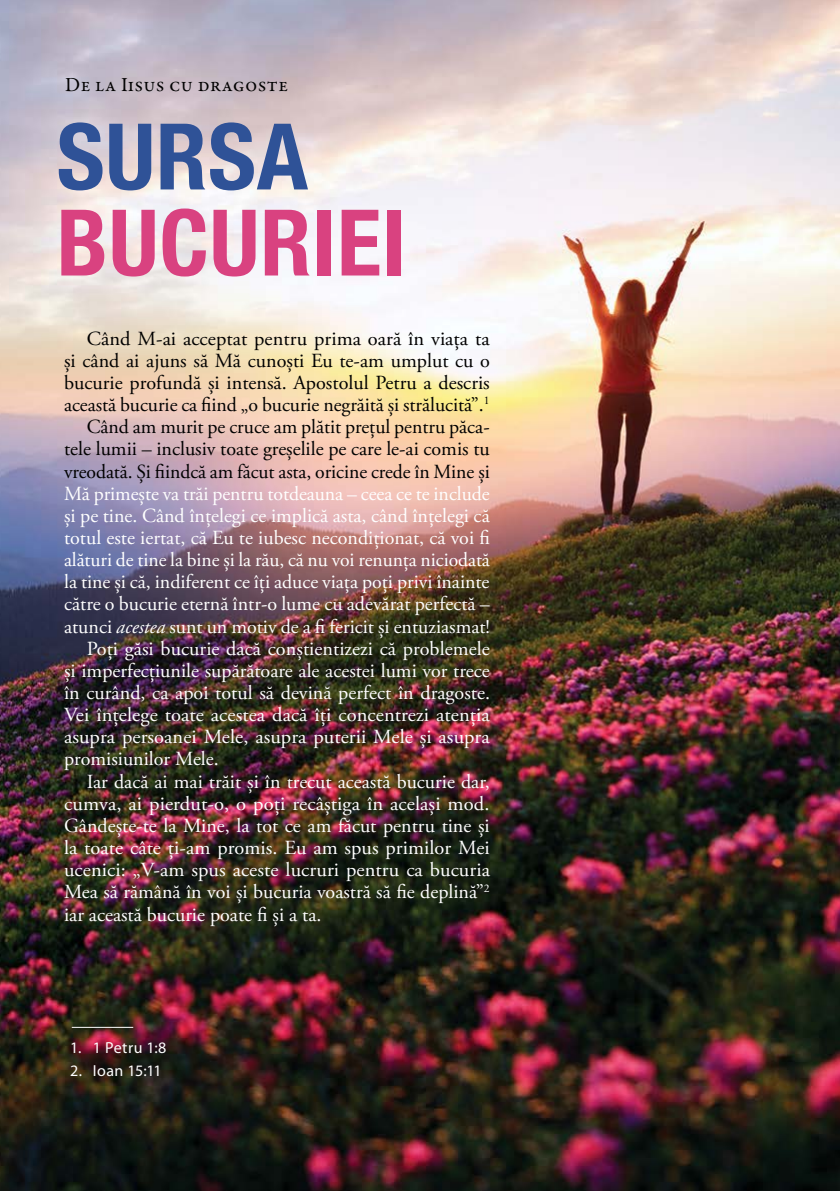
<style>
.page{position:relative;width:840px;height:1191px;background:#fff}
.page>*{position:absolute;margin:0;border:0;box-sizing:border-box;transform-origin:0 0}
.t1{font:700 condensed 92px "Helvetica Neue";letter-spacing:.01em;color:#d94280}
.t2{font:700 condensed 92px "Helvetica Neue";letter-spacing:.01em;color:#2f5297}
.t3{font:20px "Adobe Garamond Pro";color:#fff}
.t4{font:20px/22.2px "Adobe Garamond Pro";color:#000;text-align:right}
.t5{font:20px "Garamond Premr Pro";letter-spacing:.015em;color:#000}
.t6{font:16px "Myriad Pro";letter-spacing:.025em;color:#fff}
.s1{font-style:italic}
</style>
<div class="page">
<img style="left:0;top:0;width:839px;height:1191px">
<hr style="left:72px;top:1026px;width:61px;height:1px;background:#fff">
<p class="t5" style="left:65px;top:72px;width:224px">De la Iisus cu dragoste</p>
<h1 class="t2" style="left:57px;top:80px;width:252px">SURSA</h1>
<h1 class="t1" style="left:57px;top:166px;width:350px">BUCURIEI</h1>
<p class="t4" style="left:64px;top:328px;width:427px">Când M‑ai acceptat pentru prima oară în viaţa ta<br>şi când ai ajuns să Mă cunoşti Eu te‑am umplut cu o bucurie profundă şi intensă. Apostolul Petru a descris această bucurie ca fiind „o bucurie negrăită şi strălucită”.<sup>1<br></sup>Când am murit pe cruce am plătit preţul pentru păca‑ tele lumii – inclusiv toate greşelile pe care le‑ai comis tu vreodată. Şi fiindcă am făcut asta, oricine crede în Mine şi</p>
<p class="t3" style="left:64px;top:481px;width:427px">Mă primeşte va trăi pentru totdeauna – ceea ce te include</p>
<p class="t3" style="left:64px;top:503px;width:427px">şi pe tine. Când înţelegi ce implică asta, când înţelegi că</p>
<p class="t3" style="left:64px;top:525px;width:427px">totul este iertat, că Eu te iubesc necondiţionat, că voi fi</p>
<p class="t3" style="left:64px;top:548px;width:427px">alături de tine la bine şi la rău, că nu voi renunţa niciodată</p>
<p class="t3" style="left:64px;top:570px;width:426px">la tine şi că, indiferent ce îţi aduce viaţa poţi privi înainte</p>
<p class="t3" style="left:64px;top:592px;width:427px">către o bucurie eternă într‑o lume cu adevărat perfectă –</p>
<p class="t3" style="left:64px;top:614px;width:427px">atunci <span class="s1">acestea</span> sunt un motiv de a fi fericit şi entuziasmat!</p>
<p class="t3" style="left:87px;top:636px;width:404px">Poți găsi bucurie dacă conștientizezi că problemele</p>
<p class="t3" style="left:64px;top:658px;width:427px">şi imperfecţiunile supărătoare ale acestei lumi vor trece</p>
<p class="t3" style="left:64px;top:680px;width:427px">în curând, ca apoi totul să devină perfect în dragoste.</p>
<p class="t3" style="left:64px;top:703px;width:427px">Vei înţelege toate acestea dacă îţi concentrezi atenţia</p>
<p class="t3" style="left:64px;top:725px;width:427px">asupra persoanei Mele, asupra puterii Mele şi asupra</p>
<p class="t3" style="left:64px;top:747px;width:156px">promisiunilor Mele.</p>
<p class="t3" style="left:87px;top:769px;width:404px">Iar dacă ai mai trăit şi în trecut această bucurie dar,</p>
<p class="t3" style="left:64px;top:791px;width:427px">cumva, ai pierdut-o, o poţi recâştiga în acelaşi mod.</p>
<p class="t3" style="left:64px;top:813px;width:427px">Gândeşte‑te la Mine, la tot ce am făcut pentru tine şi</p>
<p class="t3" style="left:64px;top:835px;width:427px">la toate câte ţi‑am promis. Eu am spus primilor Mei</p>
<p class="t3" style="left:64px;top:858px;width:427px">ucenici: „V‑am spus aceste lucruri pentru ca bucuria</p>
<p class="t3" style="left:64px;top:880px;width:427px">Mea să rămână în voi şi bucuria voastră să fie deplină”<sup>2</sup></p>
<p class="t3" style="left:64px;top:902px;width:259px">iar această bucurie poate fi şi a ta.</p>
<p class="t6" style="left:70px;top:1038px;width:98px">1. 1 Petru 1:8</p>
<p class="t6" style="left:70px;top:1060px;width:93px">2. Ioan 15:11</p>
</div>
